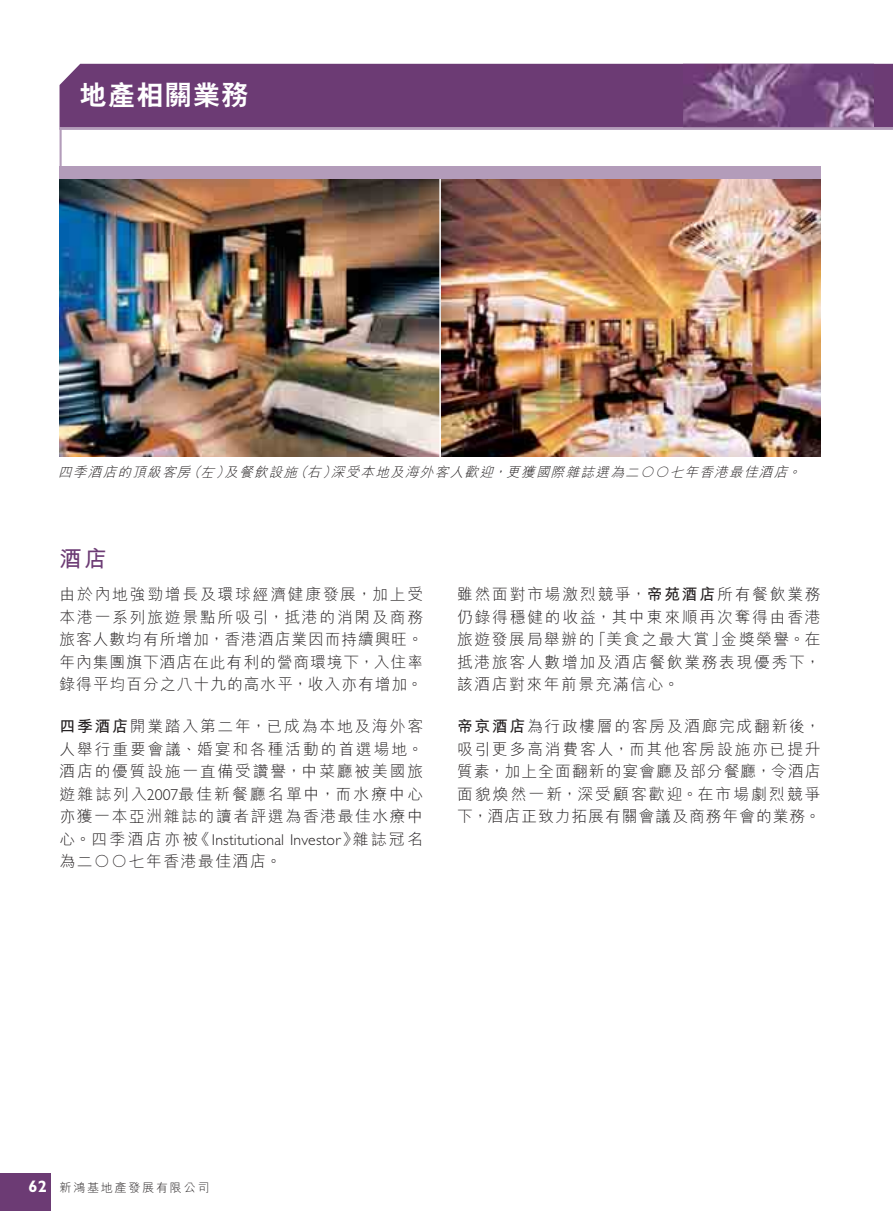
<style>
.page{position:relative;width:893px;height:1212px;background:#fff}
.page>*{position:absolute;margin:0;border:0;box-sizing:border-box;transform-origin:0 0}
.t1{font:27px "C Hei 2 HK Xbold E Ten B5 H";letter-spacing:.05em;color:#fff}
.t2{font:22.5px "M Hei HK Bold E Ten B5 H";color:#6c3b74}
.t3{font:700 16.5px "Gill Sans Std";color:#fff}
.t4{font:15.75px/22.5px "M Hei HK Light E Ten B5 H";letter-spacing:.105em;color:#231f20;text-align:justify}
.t5{font:300 15.75px "Gill Sans Std";letter-spacing:.01em;color:#231f20}
.t6{font:italic 13.5px "M Hei HK Light E Ten B5 H";color:#231f20}
.t7{font:12px "M Hei HK Light E Ten B5 H";letter-spacing:.15em;color:#231f20}
.s1{font-family:"M Hei HK Bold E Ten B5 H"}
.s2{font-family:"Gill Sans Std";font-weight:300}
.s3{font-family:"M Hei HK Light E Ten B5 H";font-weight:400}
</style>
<div class="page">
<div style="left:60px;top:64px;width:833px;height:64px;background:#6c3b74"></div>
<img style="left:683px;top:64px;width:191px;height:64px">
<hr style="left:60px;top:128px;width:833px;height:2px;background:#b39cba">
<div style="left:1px;top:1174px;width:50px;height:37px;background:#6c3b74"></div>
<img style="left:60px;top:179px;width:761px;height:278px">
<hr style="left:60px;top:128px;width:2px;height:47px;background:#b39cba">
<hr style="left:439px;top:172px;width:2px;height:287px;background:#fff">
<div style="left:60px;top:166px;width:761px;height:13px;background:#b39cba"></div>
<h1 class="t1" style="left:80px;top:84px;width:170px">地產相關業務</h1>
<p class="t6" style="left:58px;top:467px;width:748px">四季酒店的頂級客房（左）及餐飲設施（右）深受本地及海外客人歡迎，更獲國際雜誌選為二○○七年香港最佳酒店。</p>
<h2 class="t2" style="left:60px;top:550px;width:49px">酒店</h2>
<p class="t4" style="left:60px;top:585px;width:365px">由於內地強勁增長及環球經濟健康發展，加上受本港一系列旅遊景點所吸引，抵港的消閑及商務旅客人數均有所增加，香港酒店業因而持續興旺。年內集團旗下酒店在此有利的營商環境下，入住率錄得平均百分之八十九的高水平，收入亦有增加。</p>
<p class="t4" style="left:60px;top:717px;width:365px"><span class="s1">四季酒店</span>開業踏入第二年，已成為本地及海外客人舉行重要會議、婚宴和各種活動的首選場地。酒店的優質設施一直備受讚譽，中菜廳被美國旅遊雜誌列入<span class="s2">2007</span>最佳新餐廳名單中，而水療中心亦獲一本亞洲雜誌的讀者評選為香港最佳水療中</p>
<p class="t5" style="left:60px;top:830px;width:365px"><span class="s3">心。四季酒店亦被《</span>Institutional Investor<span class="s3">》雜誌冠名</span></p>
<p class="t4" style="left:60px;top:852px;width:224px">為二○○七年香港最佳酒店。</p>
<p class="t4" style="left:457px;top:585px;width:365px">雖然面對市場激烈競爭，<span class="s1">帝苑酒店</span>所有餐飲業務仍錄得穩健的收益，其中東來順再次奪得由香港旅遊發展局舉辦的「美食之最大賞」金獎榮譽。在抵港旅客人數增加及酒店餐飲業務表現優秀下，該酒店對來年前景充滿信心。</p>
<p class="t4" style="left:457px;top:717px;width:365px"><span class="s1">帝京酒店</span>為行政樓層的客房及酒廊完成翻新後，吸引更多高消費客人，而其他客房設施亦已提升質素，加上全面翻新的宴會廳及部分餐廳，令酒店面貌煥然一新，深受顧客歡迎。在市場劇烈競爭下，酒店正致力拓展有關會議及商務年會的業務。</p>
<p class="t3" style="left:29px;top:1176px;width:20px">62</p>
<p class="t7" style="left:60px;top:1183px;width:151px">新鴻基地產發展有限公司</p>
</div>
